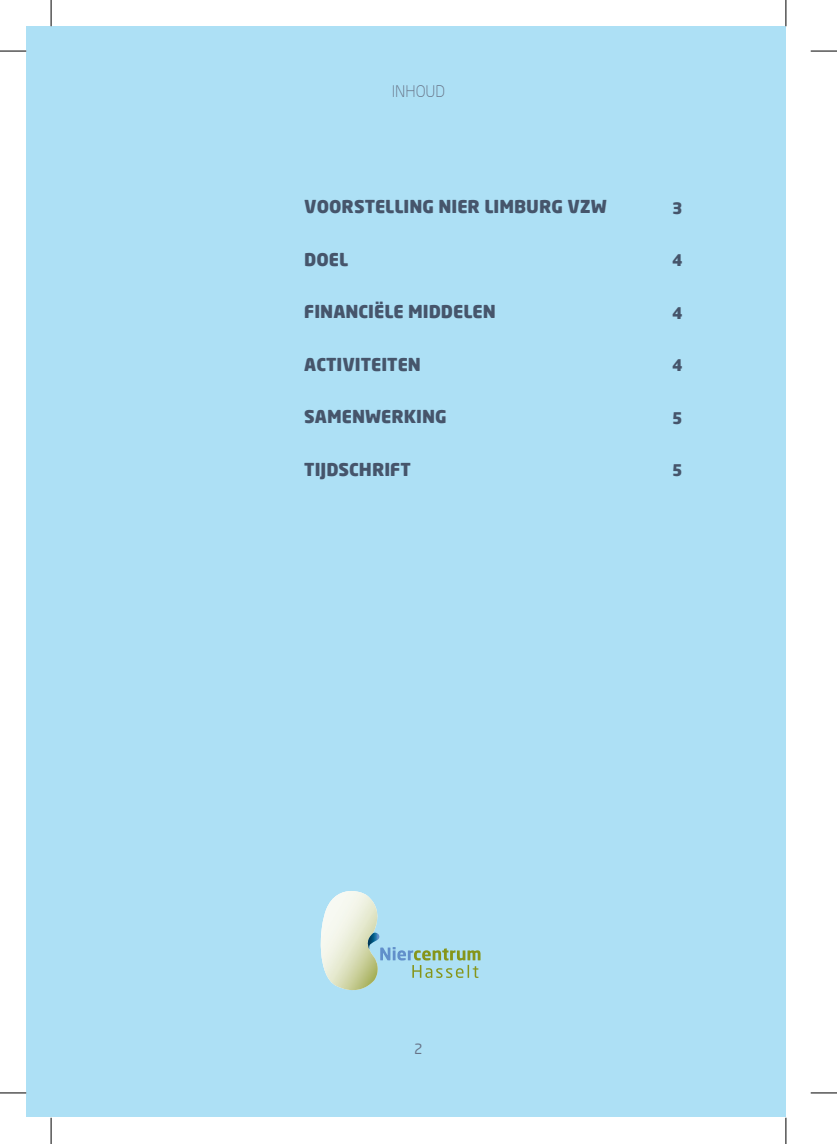
<style>
.page{position:relative;width:837px;height:1144px;background:#fff}
.page>*{position:absolute;margin:0;border:0;box-sizing:border-box;transform-origin:0 0}
.t1{font:900 17.5px "Neo Sans";color:#46556b}
.t2{font:300 15.75px "Neo Sans";color:#677387}
.t3{font:900 15.75px "Neo Sans";color:#46556b}
.t4{font:14px "Neo Sans";color:#677387}
</style>
<div class="page">
<div style="left:26px;top:26px;width:759px;height:1090px;background:#ade0f5"></div>
<svg style="left:320px;top:891px;width:160px;height:99px"></svg>
<svg style="left:0;top:51px;width:26px;height:1px"></svg>
<svg style="left:810px;top:51px;width:26px;height:1px"></svg>
<svg style="left:0;top:1092px;width:26px;height:1px"></svg>
<svg style="left:810px;top:1092px;width:26px;height:1px"></svg>
<svg style="left:51px;top:0;width:1px;height:26px"></svg>
<svg style="left:51px;top:1118px;width:1px;height:26px"></svg>
<svg style="left:785px;top:0;width:1px;height:26px"></svg>
<svg style="left:785px;top:1118px;width:1px;height:26px"></svg>
<p class="t2" style="left:391px;top:82px;width:55px">INHOUD</p>
<p class="t1" style="left:304px;top:195px;width:304px">VOORSTELLING NIER LIMBURG VZW</p>
<p class="t1" style="left:304px;top:248px;width:45px">DOEL</p>
<p class="t1" style="left:304px;top:300px;width:193px">FINANCIËLE MIDDELEN</p>
<p class="t1" style="left:304px;top:353px;width:118px">ACTIVITEITEN</p>
<p class="t1" style="left:304px;top:405px;width:144px">SAMENWERKING</p>
<p class="t1" style="left:304px;top:458px;width:108px">TIJDSCHRIFT</p>
<p class="t3" style="left:672px;top:197px;width:12px">3</p>
<p class="t3" style="left:672px;top:250px;width:12px">4</p>
<p class="t3" style="left:672px;top:302px;width:12px">4</p>
<p class="t3" style="left:672px;top:355px;width:12px">4</p>
<p class="t3" style="left:672px;top:407px;width:12px">5</p>
<p class="t3" style="left:672px;top:460px;width:12px">5</p>
<p class="t4" style="left:414px;top:1040px;width:10px">2</p>
</div>
